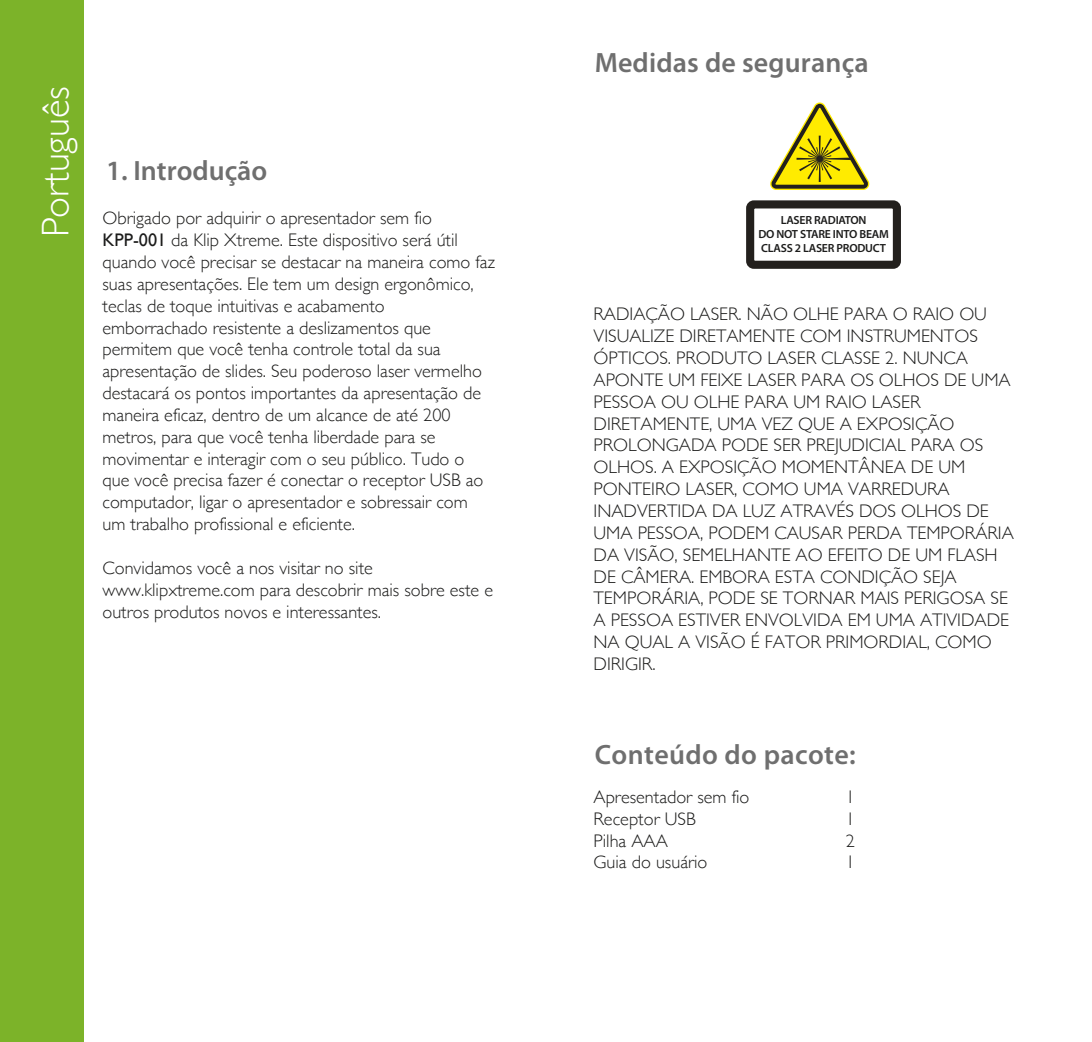
<style>
.page{position:relative;width:1092px;height:1042px;background:#fff}
.page>*{position:absolute;margin:0;border:0;box-sizing:border-box;transform-origin:0 0}
.t1{font:300 38.5px "Gill Sans";color:#fff}
.t2{font:600 28px "Myriad Pro";letter-spacing:.005em;color:#6f6f6f}
.t3{font:300 18.2px/21.7px "Gill Sans";color:#1c1c1b}
.t4{font:600 11.9px/14px "Myriad Pro";letter-spacing:-.02em;color:#1c1c1b;text-align:center}
.s1{font-weight:400}
</style>
<div class="page">
<div style="left:0;top:0;width:83px;height:1042px;background:#7cb329"></div>
<svg style="left:770px;top:102px;width:99px;height:88px"></svg>
<div style="left:746px;top:200px;width:154px;height:69px;border:8px solid #23201d;border-radius:4px"></div>
<h1 class="t1" style="left:26px;top:237px;width:153px;rotate:-90deg">Português</h1>
<h2 class="t2" style="left:106px;top:153px;width:163px">1. Introdução</h2>
<p class="t3" style="left:102px;top:207px;width:394px">Obrigado por adquirir o apresentador sem fio <span class="s1">KPP-001</span> da Klip Xtreme. Este dispositivo será útil quando você precisar se destacar na maneira como faz suas apresentações. Ele tem um design ergonômico, teclas de toque intuitivas e acabamento<br>emborrachado resistente a deslizamentos que permitem que você tenha controle total da sua apresentação de slides. Seu poderoso laser vermelho destacará os pontos importantes da apresentação de maneira eficaz, dentro de um alcance de até 200 metros, para que você tenha liberdade para se movimentar e interagir com o seu público. Tudo o que você precisa fazer é conectar o receptor USB ao computador, ligar o apresentador e sobressair com um trabalho profissional e eficiente.</p>
<p class="t3" style="left:102px;top:556px;width:392px">Convidamos você a nos visitar no site www.klipxtreme.com para descobrir mais sobre este e outros produtos novos e interessantes.</p>
<h2 class="t2" style="left:594px;top:44px;width:275px">Medidas de segurança</h2>
<p class="t4" style="left:758px;top:213px;width:132px">LASER RADIATON<br>DO NOT STARE INTO BEAM<br>CLASS 2 LASER PRODUCT</p>
<p class="t3" style="left:593px;top:303px;width:422px">RADIAÇÃO LASER. NÃO OLHE PARA O RAIO OU VISUALIZE DIRETAMENTE COM INSTRUMENTOS ÓPTICOS. PRODUTO LASER CLASSE 2. NUNCA APONTE UM FEIXE LASER PARA OS OLHOS DE UMA PESSOA OU OLHE PARA UM RAIO LASER DIRETAMENTE, UMA VEZ QUE A EXPOSIÇÃO PROLONGADA PODE SER PREJUDICIAL PARA OS OLHOS. A EXPOSIÇÃO MOMENTÂNEA DE UM PONTEIRO LASER, COMO UMA VARREDURA INADVERTIDA DA LUZ ATRAVÉS DOS OLHOS DE UMA PESSOA, PODEM CAUSAR PERDA TEMPORÁRIA DA VISÃO, SEMELHANTE AO EFEITO DE UM FLASH DE CÂMERA. EMBORA ESTA CONDIÇÃO SEJA TEMPORÁRIA, PODE SE TORNAR MAIS PERIGOSA SE A PESSOA ESTIVER ENVOLVIDA EM UMA ATIVIDADE NA QUAL A VISÃO É FATOR PRIMORDIAL, COMO DIRIGIR.</p>
<h2 class="t2" style="left:594px;top:737px;width:263px">Conteúdo do pacote:</h2>
<p class="t3" style="left:593px;top:785px;width:157px">Apresentador sem fio</p>
<p class="t3" style="left:845px;top:785px;width:11px">1</p>
<p class="t3" style="left:593px;top:807px;width:104px">Receptor USB</p>
<p class="t3" style="left:845px;top:807px;width:11px">1</p>
<p class="t3" style="left:593px;top:829px;width:76px">Pilha AAA</p>
<p class="t3" style="left:845px;top:829px;width:11px">2</p>
<p class="t3" style="left:593px;top:851px;width:115px">Guia do usuário</p>
<p class="t3" style="left:845px;top:851px;width:11px">1</p>
</div>
